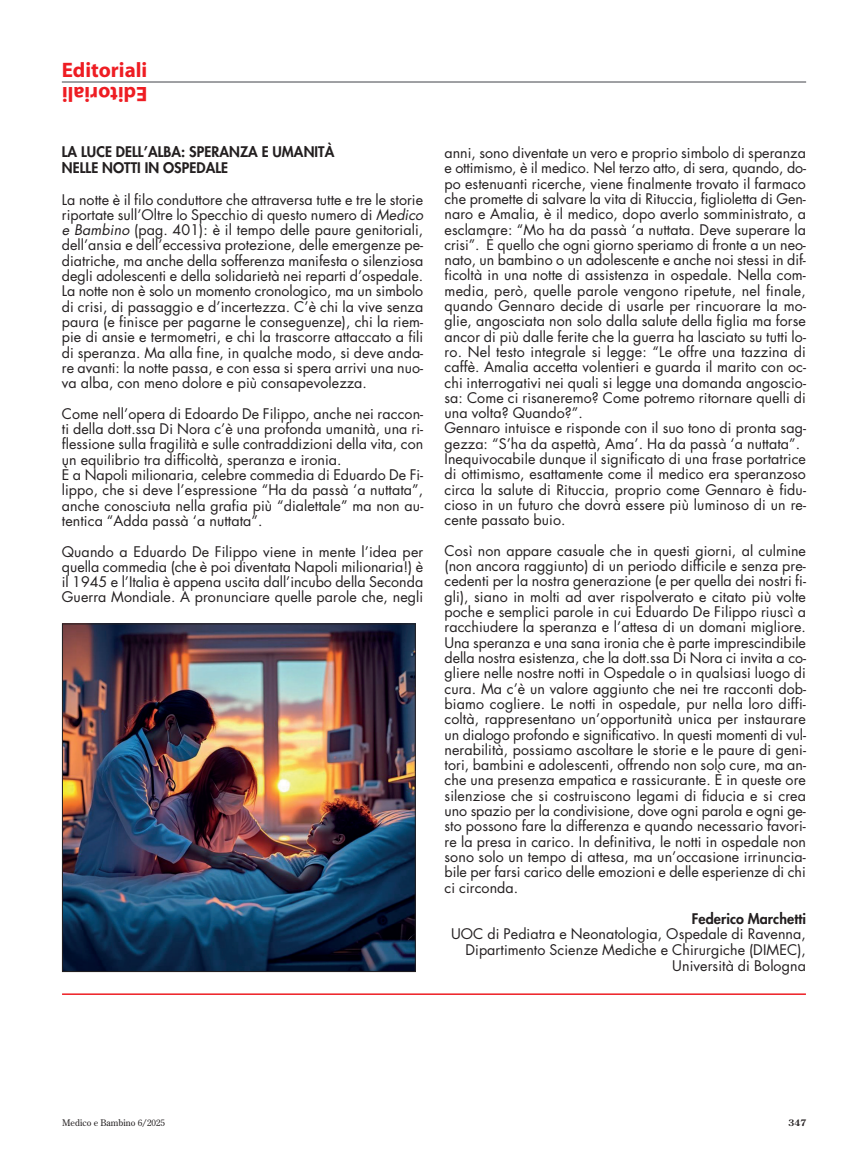
<style>
.page{position:relative;width:867px;height:1167px;background:#fff}
.page>*{position:absolute;margin:0;border:0;box-sizing:border-box;transform-origin:0 0}
.t1{font:700 21px "Myriad";color:#ee1d23}
.t2{font:14.25px/15.3px "Futura";letter-spacing:.005em;color:#231f20}
.t3{font:800 14.25px/15.5px "Futura";letter-spacing:.005em;color:#231f20}
.t4{font:9px "Century Old Style Std";color:#231f20}
.t5{font:700 9px "Century Old Style Std";color:#231f20}
.s1{font-style:italic}
</style>
<div class="page">
<hr style="left:62px;top:81px;width:744px;height:2px;background:#808285">
<img style="left:64px;top:625px;width:350px;height:345px">
<div style="left:62px;top:623px;width:354px;height:349px;border:1px solid #231f20"></div>
<hr style="left:62px;top:993px;width:744px;height:2px;background:#ee1d23">
<h1 class="t1" style="left:62px;top:59px;width:87px">Editoriali</h1>
<h1 class="t1" style="left:147px;top:105px;width:87px;rotate:-180deg">Editoriali</h1>
<p class="t3" style="left:62px;top:144px;width:274px">LA LUCE DELL’ALBA: SPERANZA E UMANITÀ<br>NELLE NOTTI IN OSPEDALE</p>
<p class="t2" style="left:62px;top:191px;width:366px">La notte è il filo conduttore che attraversa tutte e tre le storie riportate sull’Oltre lo Specchio di questo numero di <span class="s1">Medico e Bambino</span> (pag. 401): è il tempo delle paure genitoriali, dell’ansia e dell’eccessiva protezione, delle emergenze pe&shy;diatriche, ma anche della sofferenza manifesta o silenziosa degli adolescenti e della solidarietà nei reparti d’ospedale.<br>La notte non è solo un momento cronologico, ma un simbolo di crisi, di passaggio e d’incertezza. C’è chi la vive senza paura (e finisce per pagarne le conseguenze), chi la riem&shy;pie di ansie e termometri, e chi la trascorre attaccato a fili di speranza. Ma alla fine, in qualche modo, si deve anda&shy;re avanti: la notte passa, e con essa si spera arrivi una nuo&shy;va alba, con meno dolore e più consapevolezza.</p>
<p class="t2" style="left:62px;top:406px;width:363px">Come nell’opera di Edoardo De Filippo, anche nei raccon&shy;ti della dott.ssa Di Nora c’è una profonda umanità, una ri&shy;flessione sulla fragilità e sulle contraddizioni della vita, con un equilibrio tra difficoltà, speranza e ironia.<br>È a Napoli milionaria, celebre commedia di Eduardo De Fi&shy;lippo, che si deve l’espressione “Ha da passà ‘a nuttata”, anche conosciuta nella grafia più “dialettale” ma non au&shy;tentica “Adda passà ‘a nuttata”.</p>
<p class="t2" style="left:62px;top:543px;width:363px;text-align:justify">Quando a Eduardo De Filippo viene in mente l’idea per quella commedia (che è poi diventata Napoli milionaria!) è il 1945 e l’Italia è appena uscita dall’incubo della Seconda Guerra Mondiale. A pronunciare quelle parole che, negli</p>
<p class="t2" style="left:444px;top:145px;width:363px">anni, sono diventate un vero e proprio simbolo di speranza e ottimismo, è il medico. Nel terzo atto, di sera, quando, do&shy;po estenuanti ricerche, viene finalmente trovato il farmaco che promette di salvare la vita di Rituccia, figlioletta di Gen&shy;naro e Amalia, è il medico, dopo averlo somministrato, a esclamare: “Mo ha da passà ‘a nuttata. Deve superare la crisi”. È quello che ogni giorno speriamo di fronte a un neo&shy;nato, un bambino o un adolescente e anche noi stessi in dif&shy;ficoltà in una notte di assistenza in ospedale. Nella com&shy;media, però, quelle parole vengono ripetute, nel finale, quando Gennaro decide di usarle per rincuorare la mo&shy;glie, angosciata non solo dalla salute della figlia ma forse ancor di più dalle ferite che la guerra ha lasciato su tutti lo&shy;ro. Nel testo integrale si legge: “Le offre una tazzina di caffè. Amalia accetta volentieri e guarda il marito con oc&shy;chi interrogativi nei quali si legge una domanda angoscio&shy;sa: Come ci risaneremo? Come potremo ritornare quelli di una volta? Quando?”.<br>Gennaro intuisce e risponde con il suo tono di pronta sag&shy;gezza: “S’ha da aspettà, Ama’. Ha da passà ‘a nuttata”.<br>Inequivocabile dunque il significato di una frase portatrice di ottimismo, esattamente come il medico era speranzoso circa la salute di Rituccia, proprio come Gennaro è fidu&shy;cioso in un futuro che dovrà essere più luminoso di un re&shy;cente passato buio.</p>
<p class="t2" style="left:444px;top:543px;width:363px;text-align:justify">Così non appare casuale che in questi giorni, al culmine (non ancora raggiunto) di un periodo difficile e senza pre&shy;cedenti per la nostra generazione (e per quella dei nostri fi&shy;gli), siano in molti ad aver rispolverato e citato più volte poche e semplici parole in cui Eduardo De Filippo riuscì a racchiudere la speranza e l’attesa di un domani migliore.<br>Una speranza e una sana ironia che è parte imprescindibile della nostra esistenza, che la dott.ssa Di Nora ci invita a co&shy;gliere nelle nostre notti in Ospedale o in qualsiasi luogo di cura. Ma c’è un valore aggiunto che nei tre racconti dob&shy;biamo cogliere. Le notti in ospedale, pur nella loro diffi&shy;coltà, rappresentano un’opportunità unica per instaurare un dialogo profondo e significativo. In questi momenti di vul&shy;nerabilità, possiamo ascoltare le storie e le paure di geni&shy;tori, bambini e adolescenti, offrendo non solo cure, ma an&shy;che una presenza empatica e rassicurante. È in queste ore silenziose che si costruiscono legami di fiducia e si crea uno spazio per la condivisione, dove ogni parola e ogni ge&shy;sto possono fare la differenza e quando necessario favori&shy;re la presa in carico. In definitiva, le notti in ospedale non sono solo un tempo di attesa, ma un’occasione irrinuncia&shy;bile per farsi carico delle emozioni e delle esperienze di chi ci circonda.</p>
<p class="t3" style="left:692px;top:910px;width:116px">Federico Marchetti</p>
<p class="t2" style="left:451px;top:926px;width:356px;line-height:15.8px;text-align:right">UOC di Pediatra e Neonatologia, Ospedale di Ravenna,<br>Dipartimento Scienze Mediche e Chirurgiche (DIMEC),<br>Università di Bologna</p>
<p class="t4" style="left:62px;top:1116px;width:104px">Medico e Bambino 6/2025</p>
<p class="t5" style="left:788px;top:1116px;width:19px">347</p>
</div>
